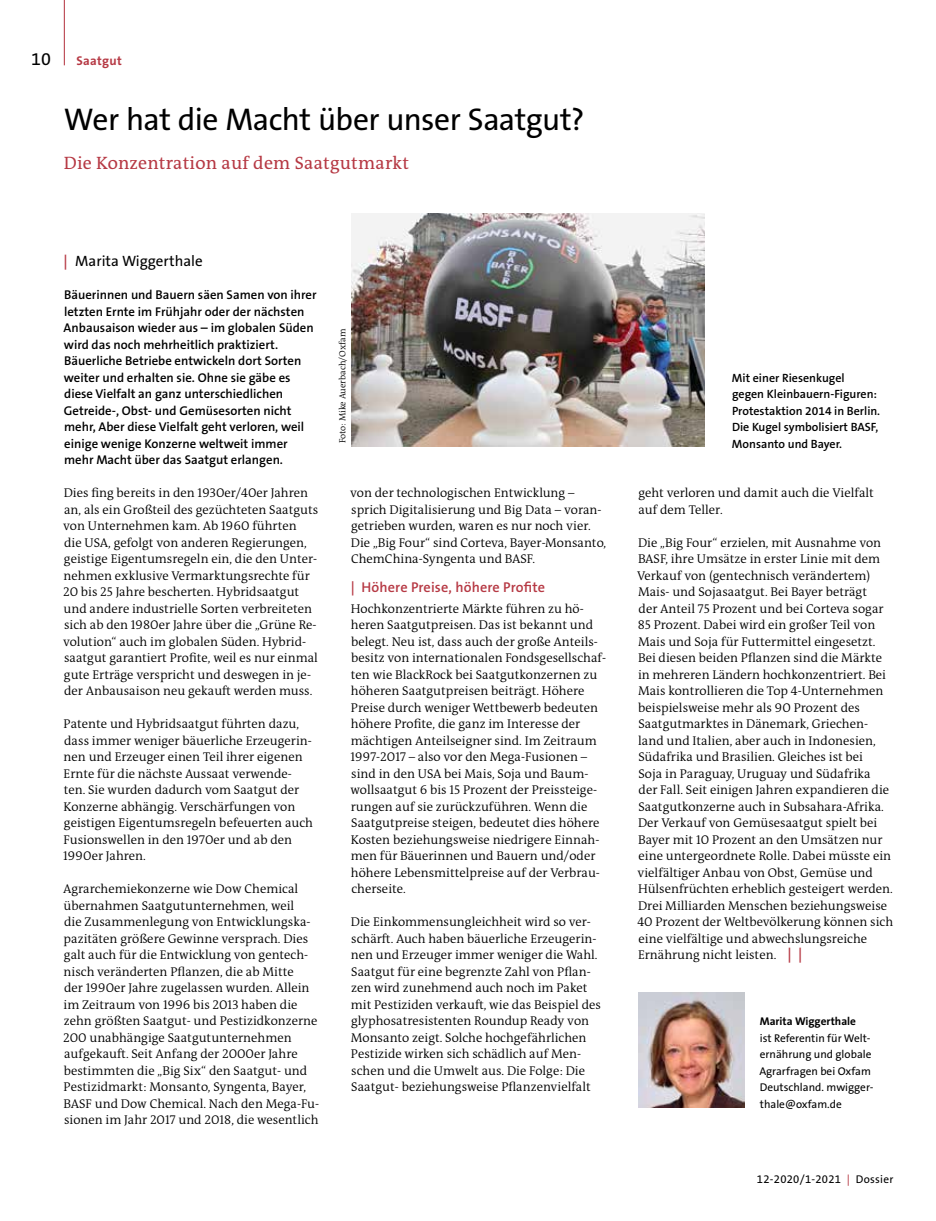
<style>
.page{position:relative;width:936px;height:1221px;background:#fff}
.page>*{position:absolute;margin:0;border:0;box-sizing:border-box;transform-origin:0 0}
.t1{font:31.5px "The Sans B W5 Plain";letter-spacing:-.02em;color:#000}
.t2{font:18px "The Antiqua B";letter-spacing:.01em;color:#b63944}
.t3{font:18px "The Sans B W5 Plain";color:#000}
.t4{font:15px "The Sans B W5 Plain";color:#000}
.t5{font:600 14.25px "The Sans B W6";letter-spacing:.01em;color:#b63944}
.t6{font:300 12.75px/16.5px "The Antiqua B";color:#000}
.t7{font:600 12.75px/16.5px "The Sans B W6";color:#000}
.t8{font:700 12.75px "The Sans B W7";letter-spacing:.025em;color:#b63944}
.t9{font:600 12px/16.5px "The Sans B W6";color:#000}
.t10{font:11.25px/16.5px "The Sans B W5 Plain";color:#000}
.t11{font:11.25px "The Sans B W5 Plain";letter-spacing:.025em;color:#000}
.t12{font:700 11.25px "The Sans B W7";color:#000}
.t13{font:300 9px "The Antiqua B";color:#000}
.s1{font-family:"The Sans B W6";font-weight:600;color:#b63944}
.s2{font-family:"The Sans B W6";font-weight:600;font-size:15px;color:#b63944}
.s3{color:#b63944}
</style>
<div class="page">
<hr style="left:64px;top:0;width:1px;height:65px;background:#b63944">
<img style="left:638px;top:992px;width:106px;height:115px">
<img style="left:351px;top:213px;width:353px;height:233px">
<h2 class="t3" style="left:31px;top:48px;width:21px">10</h2>
<p class="t8" style="left:77px;top:53px;width:47px">Saatgut</p>
<h1 class="t1" style="left:64px;top:99px;width:522px">Wer hat die Macht über unser Saatgut?</h1>
<h2 class="t2" style="left:64px;top:150px;width:347px">Die Konzentration auf dem Saatgutmarkt</h2>
<p class="t4" style="left:64px;top:251px;width:141px"><span class="s1">|</span> Marita Wiggerthale</p>
<p class="t7" style="left:64px;top:286px;width:254px">Bäuerinnen und Bauern säen Samen von ihrer letzten Ernte im Frühjahr oder der nächsten Anbausaison wieder aus – im globalen Süden wird das noch mehrheitlich praktiziert.<br>Bäuerliche Betriebe entwickeln dort Sorten weiter und erhalten sie. Ohne sie gäbe es diese Vielfalt an ganz unterschiedlichen Getreide-, Obst- und Gemüsesorten nicht mehr, Aber diese Vielfalt geht verloren, weil einige wenige Konzerne weltweit immer mehr Macht über das Saatgut erlangen.</p>
<p class="t6" style="left:63px;top:484px;width:257px">Dies fing bereits in den 1930er/40er Jahren an, als ein Großteil des gezüchteten Saatguts von Unternehmen kam. Ab 1960 führten<br>die USA, gefolgt von anderen Regierungen, geistige Eigentumsregeln ein, die den Unter&shy;nehmen exklusive Vermarktungsrechte für 20 bis 25 Jahre bescherten. Hybridsaatgut und andere industrielle Sorten verbreiteten sich ab den 1980er Jahre über die „Grüne Re&shy;volution“ auch im globalen Süden. Hybrid&shy;saatgut garantiert Profite, weil es nur einmal gute Erträge verspricht und deswegen in je&shy;der Anbausaison neu gekauft werden muss.</p>
<p class="t6" style="left:63px;top:715px;width:251px">Patente und Hybridsaatgut führten dazu, dass immer weniger bäuerliche Erzeugerin&shy;nen und Erzeuger einen Teil ihrer eigenen Ernte für die nächste Aussaat verwende&shy;ten. Sie wurden dadurch vom Saatgut der Konzerne abhängig. Verschärfungen von geistigen Eigentumsregeln befeuerten auch Fusionswellen in den 1970er und ab den 1990er Jahren.</p>
<p class="t6" style="left:63px;top:880px;width:257px">Agrarchemiekonzerne wie Dow Chemical übernahmen Saatgutunternehmen, weil<br>die Zusammenlegung von Entwicklungska&shy;pazitäten größere Gewinne versprach. Dies galt auch für die Entwicklung von gentech&shy;nisch veränderten Pflanzen, die ab Mitte<br>der 1990er Jahre zugelassen wurden. Allein im Zeitraum von 1996 bis 2013 haben die zehn größten Saatgut- und Pestizidkonzerne 200 unabhängige Saatgutunternehmen aufgekauft. Seit Anfang der 2000er Jahre bestimmten die „Big Six“ den Saatgut- und Pestizidmarkt: Monsanto, Syngenta, Bayer, BASF und Dow Chemical. Nach den Mega-Fu&shy;sionen im Jahr 2017 und 2018, die wesentlich</p>
<p class="t13" style="left:336px;top:443px;width:116px;rotate:-90deg">Foto: Mike Auerbach/Oxfam</p>
<p class="t6" style="left:350px;top:484px;width:257px">von der technologischen Entwicklung – sprich Digitalisierung und Big Data – voran&shy;getrieben wurden, waren es nur noch vier.<br>Die „Big Four“ sind Corteva, Bayer-Monsanto, ChemChina-Syngenta und BASF.</p>
<p class="t5" style="left:351px;top:577px;width:196px">| Höhere Preise, höhere Profite</p>
<p class="t6" style="left:350px;top:600px;width:257px">Hochkonzentrierte Märkte führen zu hö&shy;heren Saatgutpreisen. Das ist bekannt und belegt. Neu ist, dass auch der große Anteils&shy;besitz von internationalen Fondsgesellschaf&shy;ten wie BlackRock bei Saatgutkonzernen zu höheren Saatgutpreisen beiträgt. Höhere Preise durch weniger Wettbewerb bedeuten höhere Profite, die ganz im Interesse der mächtigen Anteilseigner sind. Im Zeitraum 1997-2017 – also vor den Mega-Fusionen – sind in den USA bei Mais, Soja und Baum&shy;wollsaatgut 6 bis 15 Prozent der Preissteige&shy;rungen auf sie zurückzuführen. Wenn die Saatgutpreise steigen, bedeutet dies höhere Kosten beziehungsweise niedrigere Einnah&shy;men für Bäuerinnen und Bauern und/oder höhere Lebensmittelpreise auf der Verbrau&shy;cherseite.</p>
<p class="t6" style="left:351px;top:913px;width:251px">Die Einkommensungleichheit wird so ver&shy;schärft. Auch haben bäuerliche Erzeugerin&shy;nen und Erzeuger immer weniger die Wahl.<br>Saatgut für eine begrenzte Zahl von Pflan&shy;zen wird zunehmend auch noch im Paket mit Pestiziden verkauft, wie das Beispiel des glyphosatresistenten Roundup Ready von Monsanto zeigt. Solche hochgefährlichen Pestizide wirken sich schädlich auf Men&shy;schen und die Umwelt aus. Die Folge: Die Saatgut- beziehungsweise Pflanzenvielfalt</p>
<p class="t9" style="left:731px;top:369px;width:150px">Mit einer Riesenkugel<br>gegen Kleinbauern-Figuren:<br>Protestaktion 2014 in Berlin.<br>Die Kugel symbolisiert BASF,<br>Monsanto und Bayer.</p>
<p class="t6" style="left:638px;top:484px;width:237px">geht verloren und damit auch die Vielfalt auf dem Teller.</p>
<p class="t6" style="left:637px;top:534px;width:257px">Die „Big Four“ erzielen, mit Ausnahme von BASF, ihre Umsätze in erster Linie mit dem Verkauf von (gentechnisch verändertem)<br>Mais- und Sojasaatgut. Bei Bayer beträgt<br>der Anteil 75 Prozent und bei Corteva sogar 85 Prozent. Dabei wird ein großer Teil von Mais und Soja für Futtermittel eingesetzt.<br>Bei diesen beiden Pflanzen sind die Märkte in mehreren Ländern hochkonzentriert. Bei Mais kontrollieren die Top 4-Unternehmen beispielsweise mehr als 90 Prozent des Saatgutmarktes in Dänemark, Griechen&shy;land und Italien, aber auch in Indonesien, Südafrika und Brasilien. Gleiches ist bei<br>Soja in Paraguay, Uruguay und Südafrika<br>der Fall. Seit einigen Jahren expandieren die Saatgutkonzerne auch in Subsahara-Afrika.<br>Der Verkauf von Gemüsesaatgut spielt bei Bayer mit 10 Prozent an den Umsätzen nur eine untergeordnete Rolle. Dabei müsste ein vielfältiger Anbau von Obst, Gemüse und Hülsenfrüchten erheblich gesteigert werden.<br>Drei Milliarden Menschen beziehungsweise 40 Prozent der Weltbevölkerung können sich eine vielfältige und abwechslungsreiche Ernährung nicht leisten. <span class="s2">| |</span></p>
<p class="t12" style="left:759px;top:1014px;width:98px">Marita Wiggerthale</p>
<p class="t10" style="left:759px;top:1029px;width:115px">ist Referentin für Welt&shy;ernährung und globale<br>Agrarfragen bei Oxfam<br>Deutschland. mwigger&shy;thale@oxfam.de</p>
<p class="t11" style="left:756px;top:1171px;width:138px">12-2020/1-2021 <span class="s3">|</span> Dossier</p>
</div>
